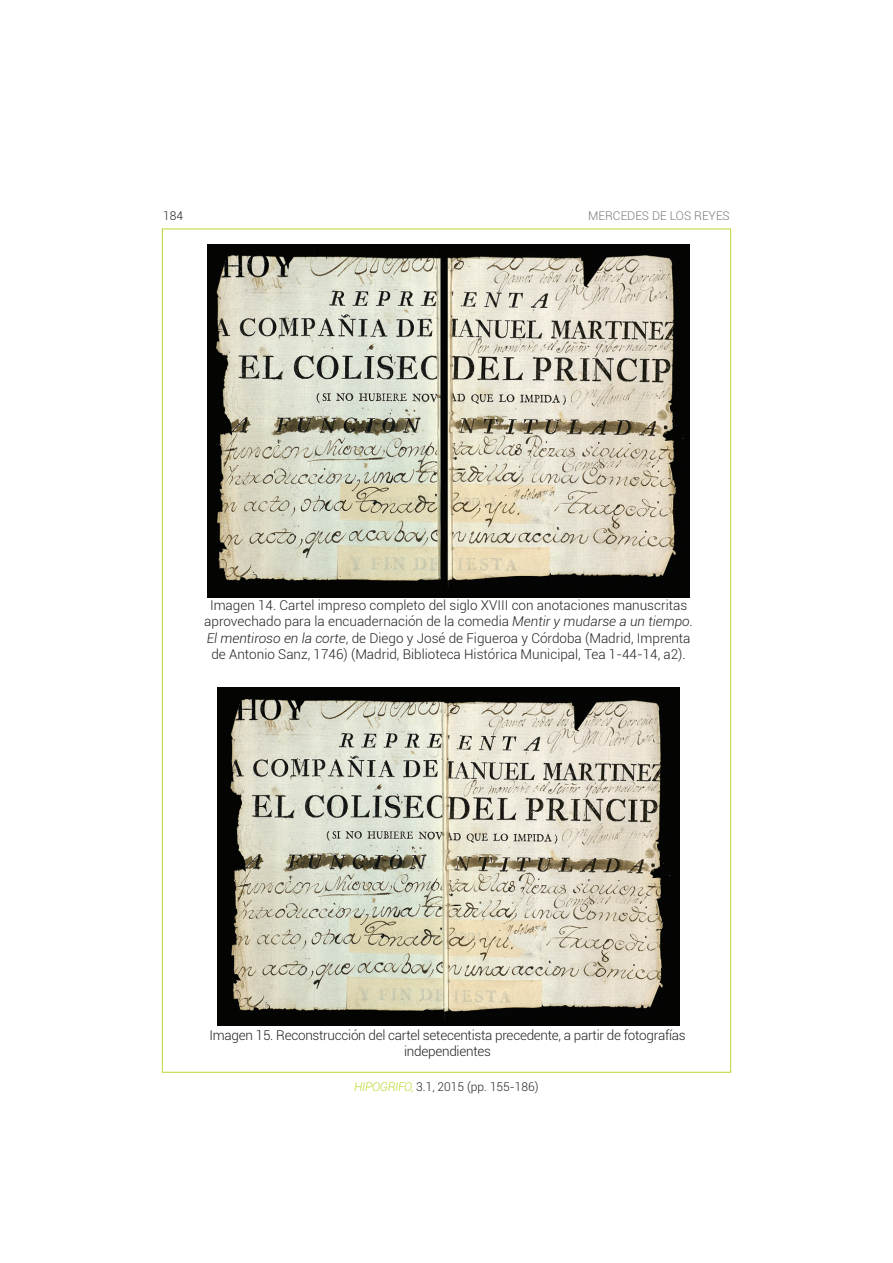
<style>
.page{position:relative;width:893px;height:1263px;background:#fff}
.page>*{position:absolute;margin:0;border:0;box-sizing:border-box;transform-origin:0 0}
.t1{font:300 13.5px/16.2px "Roboto";color:#231f20;text-align:center}
.t2{font:300 13.5px/16.2px "Roboto";letter-spacing:-.02em;color:#231f20;text-align:center}
.t3{font:300 12px "Roboto";color:#231f20}
.t4{font:300 12px "Roboto";color:#76787b}
.s1{font-style:italic}
.s2{font-style:italic;color:#bed630}
</style>
<div class="page">
<img style="left:208px;top:244px;width:482px;height:353px">
<img style="left:218px;top:687px;width:462px;height:338px">
<p class="t3" style="left:163px;top:207px;width:21px">184</p>
<p class="t4" style="left:588px;top:207px;width:143px">MERCEDES DE LOS REYES</p>
<p class="t1" style="left:204px;top:597px;width:490px">Imagen 14. Cartel impreso completo del siglo XVIII con anotaciones manuscritas aprovechado para la encuadernación de la comedia <span class="s1">Mentir y mudarse a un tiempo.<br>El mentiroso en la corte</span>, de Diego y José de Figueroa y Córdoba (Madrid, Imprenta de Antonio Sanz, 1746) (Madrid, Biblioteca Histórica Municipal, Tea 1-44-14, a2).</p>
<p class="t2" style="left:210px;top:1026px;width:478px">Imagen 15. Reconstrucción del cartel setecentista precedente, a partir de fotografías independientes</p>
<p class="t3" style="left:354px;top:1078px;width:186px"><span class="s2">HIPOGRIFO,</span> 3.1, 2015 (pp. 155-186)</p>
</div>
